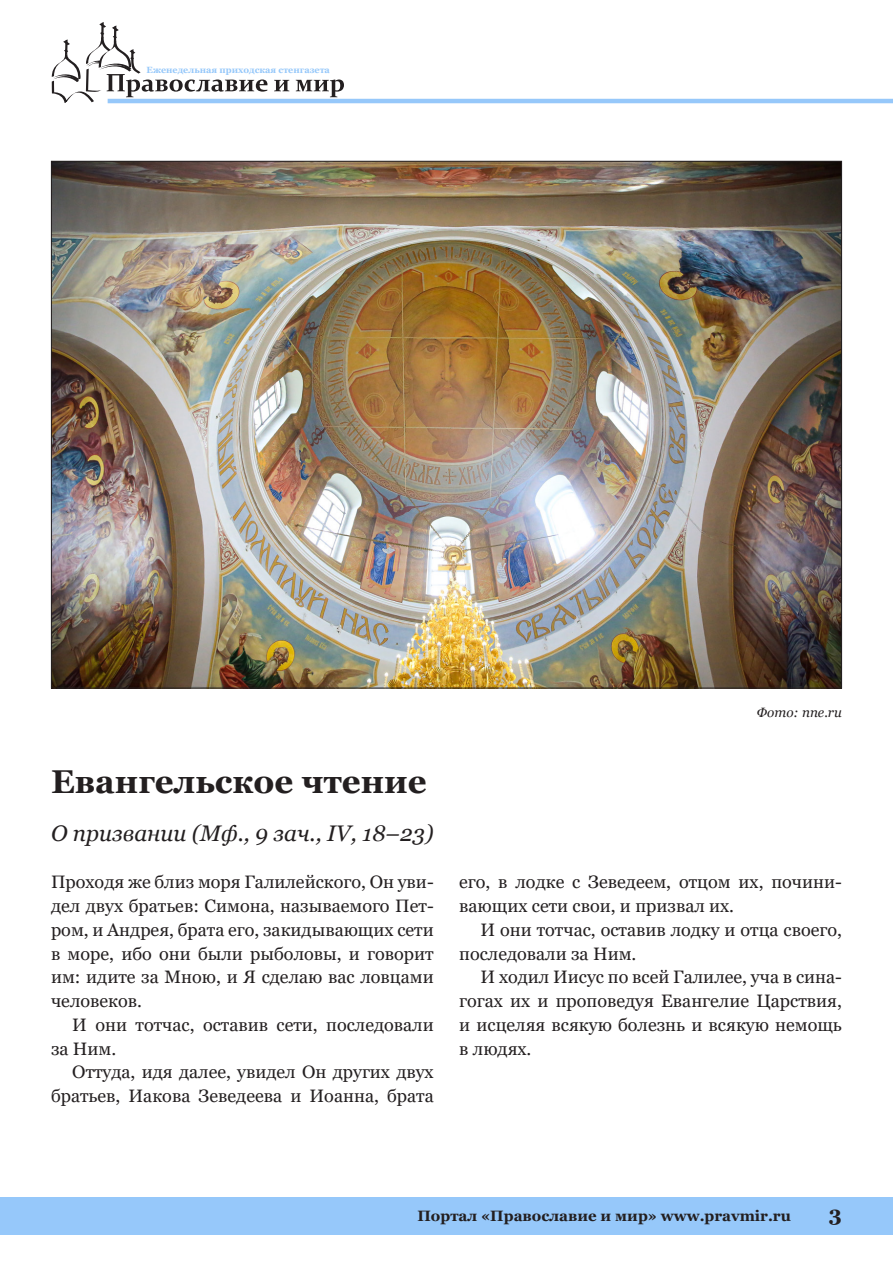
<style>
.page{position:relative;width:893px;height:1263px;background:#fff}
.page>*{position:absolute;margin:0;border:0;box-sizing:border-box;transform-origin:0 0}
.Zagolovok{font:700 33px "Georgia";color:#231f20}
.Author{font:italic 22.5px "Georgia";color:#231f20}
.t1{font:700 21px "Georgia";color:#231f20}
.Text{font:18px/23.7px "Georgia";color:#231f20}
.Text_first{font:18px/23.7px "Georgia";color:#231f20;text-align:justify}
.t2{font:700 15px "Georgia";color:#231f20}
.Podpis_pod_photo{font:italic 13.5px "Georgia";color:#231f20}
.t3{font:700 9px "Georgia";color:#96c8fa}
</style>
<div class="page">
<svg style="left:52px;top:22px;width:215px;height:81px"></svg>
<svg style="left:274px;top:80px;width:15px;height:11px"></svg>
<svg style="left:296px;top:79px;width:48px;height:18px"></svg>
<hr style="left:108px;top:99px;width:785px;height:4px;background:#96c8fa">
<div style="left:0;top:1197px;width:893px;height:37px;background:#96c8fa"></div>
<img style="left:53px;top:163px;width:787px;height:523px">
<p class="t3" style="left:147px;top:64px;width:185px">Еженедельная приходская стенгазета</p>
<p class="Zagolovok" style="left:51px;top:760px;width:377px">Евангельское чтение</p>
<p class="Author" style="left:51px;top:819px;width:384px">О призвании (Мф., 9 зач., IV, 18–23)</p>
<p class="Text_first" style="left:51px;top:870px;width:384px">Проходя же близ моря Галилейского, Он уви&shy;дел двух братьев: Симона, называемого Пет&shy;ром, и Андрея, брата его, закидывающих сети в море, ибо они были рыболовы, и говорит им: идите за Мною, и Я сделаю вас ловцами человеков.</p>
<p class="Text" style="left:51px;top:1013px;width:384px;text-indent:21px">И они тотчас, оставив сети, последовали за Ним.</p>
<p class="Text" style="left:51px;top:1061px;width:384px;text-align:right">Оттуда, идя далее, увидел Он других двух братьев, Иакова Зеведеева и Иоанна, брата</p>
<p class="Podpis_pod_photo" style="left:757px;top:704px;width:87px">Фото: nne.ru</p>
<p class="Text" style="left:459px;top:870px;width:384px">его, в лодке с Зеведеем, отцом их, почини&shy;вающих сети свои, и призвал их.</p>
<p class="Text" style="left:459px;top:918px;width:384px;text-indent:21px">И они тотчас, оставив лодку и отца своего, последовали за Ним.</p>
<p class="Text" style="left:459px;top:966px;width:384px;text-align:justify;text-indent:21px">И ходил Иисус по всей Галилее, уча в сина&shy;гогах их и проповедуя Евангелие Царствия, и исцеляя всякую болезнь и всякую немощь в людях.</p>
<p class="t2" style="left:417px;top:1206px;width:375px">Портал «Православие и мир» www.pravmir.ru</p>
<p class="t1" style="left:829px;top:1200px;width:15px">3</p>
</div>
